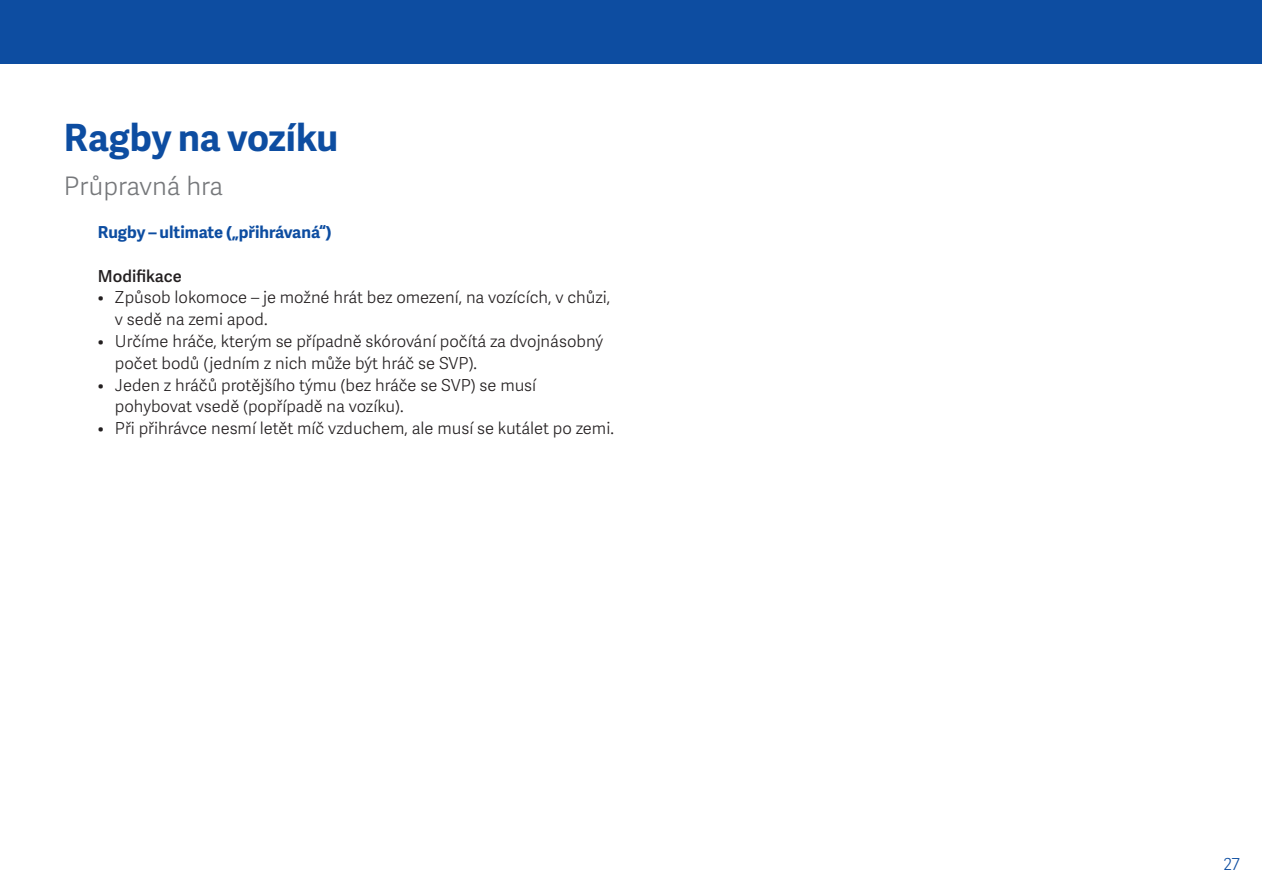
<style>
.page{position:relative;width:1262px;height:893px;background:#fff}
.page>*{position:absolute;margin:0;border:0;box-sizing:border-box;transform-origin:0 0}
.t1{font:700 37.5px "Adelle Sans";color:#0d4da1}
.t2{font:300 25.5px "Adelle Sans";color:#76787b}
.t3{font:300 16.5px/21.8px "Adelle Sans";color:#231f20}
.t4{font:700 16.5px "Adelle Sans";color:#0d4da1}
.t5{font:600 16.5px "Adelle Sans";color:#231f20}
.t6{font:300 16.5px "Adelle Sans";color:#0d4da1}
</style>
<div class="page">
<div style="left:0;top:0;width:1261px;height:64px;background:#0d4da1"></div>
<h1 class="t1" style="left:64px;top:110px;width:276px">ragby na vozíku</h1>
<h2 class="t2" style="left:64px;top:167px;width:161px">Průpravná hra</h2>
<p class="t4" style="left:98px;top:220px;width:235px">Rugby – ultimate („přihrávaná“)</p>
<p class="t5" style="left:98px;top:264px;width:85px">Modifikace</p>
<p class="t3" style="left:115px;top:286px;width:497px;text-indent:-17px">• Způsob lokomoce – je možné hrát bez omezení, na vozících, v chůzi, v sedě na zemi apod.</p>
<p class="t3" style="left:115px;top:329px;width:489px;text-indent:-17px">• Určíme hráče, kterým se případně skórování počítá za dvojnásobný počet bodů (jedním z nich může být hráč se SVP).</p>
<p class="t3" style="left:115px;top:373px;width:423px;text-indent:-17px">• Jeden z hráčů protějšího týmu (bez hráče se SVP) se musí pohybovat vsedě (popřípadě na vozíku).</p>
<p class="t3" style="left:98px;top:416px;width:517px">• Při přihrávce nesmí letět míč vzduchem, ale musí se kutálet po zemi.</p>
<p class="t6" style="left:1223px;top:851px;width:18px">27</p>
</div>
